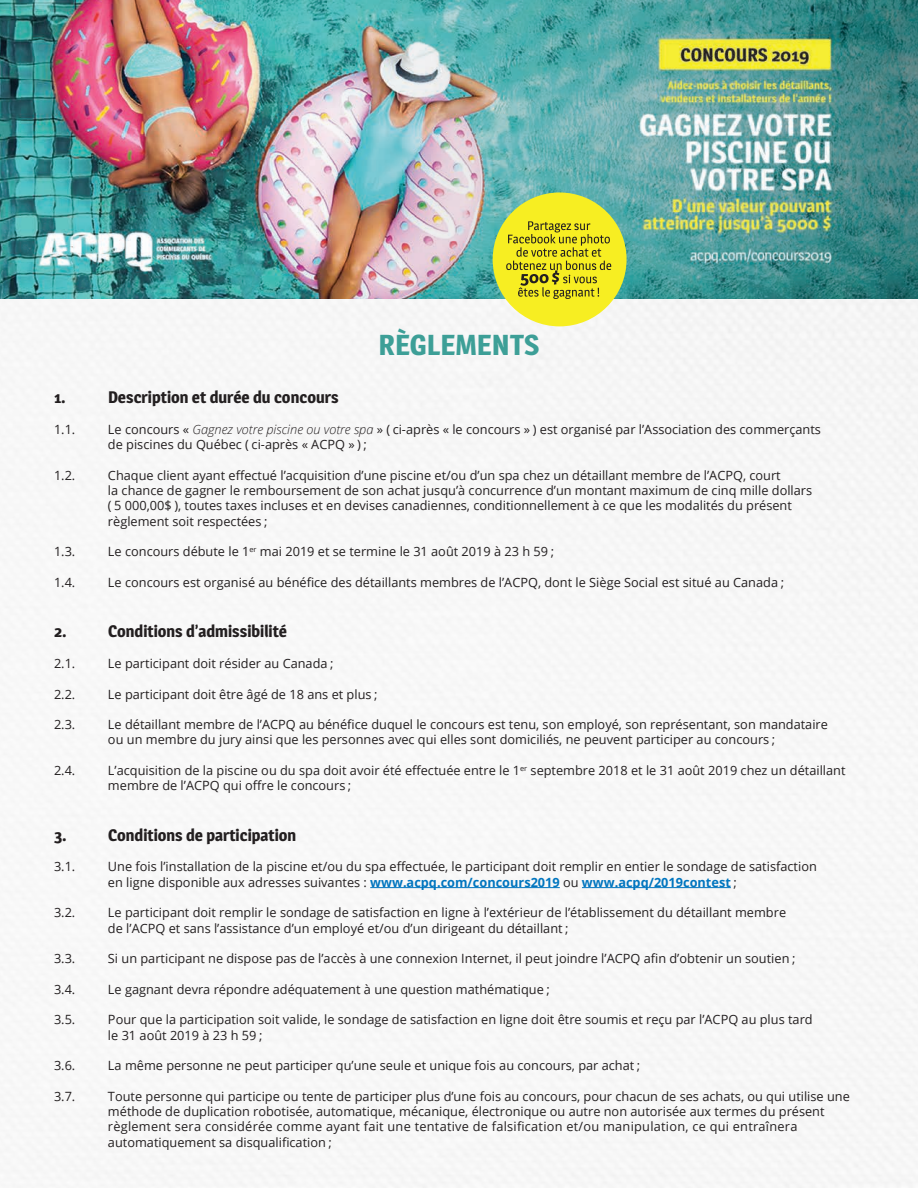
<style>
.page{position:relative;width:918px;height:1188px;background:#fff}
.page>*{position:absolute;margin:0;border:0;box-sizing:border-box;transform-origin:0 0}
.t1{font:700 28.5px "Magra";color:#3d9f97}
.t2{font:700 16.5px "Magra";color:#231f20}
.t3{font:12.75px/15.3px "Open Sans";color:#231f20}
.s1{font-weight:300;font-style:italic}
.s2{font-weight:700;color:#0075bf}
</style>
<div class="page">
<img style="left:0;top:298px;width:918px;height:890px">
<hr style="left:370px;top:887px;width:190px;height:1px;background:#0075bf">
<hr style="left:582px;top:887px;width:149px;height:1px;background:#0075bf">
<img style="left:0;top:0;width:918px;height:298px">
<div style="left:493px;top:192px;width:134px;height:134px;background:#f7ee22;border-radius:50%"></div>
<svg style="left:506px;top:221px;width:105px;height:78px"></svg>
<p class="t1" style="left:379px;top:327px;width:162px">RÈGLEMENTS</p>
<p class="t2" style="left:54px;top:387px;width:13px">1.</p>
<p class="t2" style="left:108px;top:387px;width:232px">Description et durée du concours</p>
<p class="t3" style="left:54px;top:421px;width:23px">1.1.</p>
<p class="t3" style="left:108px;top:421px;width:714px">Le concours « <span class="s1">Gagnez votre piscine ou votre spa</span> » ( ci-après « le concours » ) est organisé par l’Association des commerçants de piscines du Québec ( ci-après « ACPQ » ) ;</p>
<p class="t3" style="left:54px;top:467px;width:23px">1.2.</p>
<p class="t3" style="left:108px;top:467px;width:706px">Chaque client ayant effectué l’acquisition d’une piscine et/ou d’un spa chez un détaillant membre de l’ACPQ, court<br>la chance de gagner le remboursement de son achat jusqu’à concurrence d’un montant maximum de cinq mille dollars ( 5 000,00$ ), toutes taxes incluses et en devises canadiennes, conditionnellement à ce que les modalités du présent règlement soit respectées ;</p>
<p class="t3" style="left:54px;top:544px;width:23px">1.3.</p>
<p class="t3" style="left:108px;top:544px;width:448px">Le concours débute le 1<sup>er</sup> mai 2019 et se termine le 31 août 2019 à 23 h 59 ;</p>
<p class="t3" style="left:54px;top:574px;width:23px">1.4.</p>
<p class="t3" style="left:108px;top:574px;width:678px">Le concours est organisé au bénéfice des détaillants membres de l’ACPQ, dont le Siège Social est situé au Canada ;</p>
<p class="t2" style="left:54px;top:621px;width:14px">2.</p>
<p class="t2" style="left:108px;top:621px;width:181px">Conditions d’admissibilité</p>
<p class="t3" style="left:54px;top:655px;width:23px">2.1.</p>
<p class="t3" style="left:108px;top:655px;width:227px">Le participant doit résider au Canada ;</p>
<p class="t3" style="left:54px;top:686px;width:23px">2.2.</p>
<p class="t3" style="left:108px;top:686px;width:271px">Le participant doit être âgé de 18 ans et plus ;</p>
<p class="t3" style="left:54px;top:717px;width:23px">2.3.</p>
<p class="t3" style="left:108px;top:717px;width:722px">Le détaillant membre de l’ACPQ au bénéfice duquel le concours est tenu, son employé, son représentant, son mandataire ou un membre du jury ainsi que les personnes avec qui elles sont domiciliés, ne peuvent participer au concours ;</p>
<p class="t3" style="left:54px;top:762px;width:23px">2.4.</p>
<p class="t3" style="left:108px;top:762px;width:739px">L’acquisition de la piscine ou du spa doit avoir été effectuée entre le 1<sup>er</sup> septembre 2018 et le 31 août 2019 chez un détaillant membre de l’ACPQ qui offre le concours ;</p>
<p class="t2" style="left:54px;top:825px;width:14px">3.</p>
<p class="t2" style="left:108px;top:825px;width:190px">Conditions de participation</p>
<p class="t3" style="left:54px;top:859px;width:23px">3.1.</p>
<p class="t3" style="left:108px;top:859px;width:710px">Une fois l’installation de la piscine et/ou du spa effectuée, le participant doit remplir en entier le sondage de satisfaction en ligne disponible aux adresses suivantes : <span class="s2">www.acpq.com/concours2019</span> ou <span class="s2">www.acpq/2019contest</span> ;</p>
<p class="t3" style="left:54px;top:905px;width:23px">3.2.</p>
<p class="t3" style="left:108px;top:905px;width:680px">Le participant doit remplir le sondage de satisfaction en ligne à l’extérieur de l’établissement du détaillant membre de l’ACPQ et sans l’assistance d’un employé et/ou d’un dirigeant du détaillant ;</p>
<p class="t3" style="left:54px;top:951px;width:23px">3.3.</p>
<p class="t3" style="left:108px;top:951px;width:689px">Si un participant ne dispose pas de l’accès à une connexion Internet, il peut joindre l’ACPQ afin d’obtenir un soutien ;</p>
<p class="t3" style="left:54px;top:981px;width:23px">3.4.</p>
<p class="t3" style="left:108px;top:981px;width:443px">Le gagnant devra répondre adéquatement à une question mathématique ;</p>
<p class="t3" style="left:54px;top:1012px;width:23px">3.5.</p>
<p class="t3" style="left:108px;top:1012px;width:706px">Pour que la participation soit valide, le sondage de satisfaction en ligne doit être soumis et reçu par l’ACPQ au plus tard le 31 août 2019 à 23 h 59 ;</p>
<p class="t3" style="left:54px;top:1058px;width:23px">3.6.</p>
<p class="t3" style="left:108px;top:1058px;width:534px">La même personne ne peut participer qu’une seule et unique fois au concours, par achat ;</p>
<p class="t3" style="left:54px;top:1088px;width:23px">3.7.</p>
<p class="t3" style="left:108px;top:1088px;width:743px">Toute personne qui participe ou tente de participer plus d’une fois au concours, pour chacun de ses achats, ou qui utilise une méthode de duplication robotisée, automatique, mécanique, électronique ou autre non autorisée aux termes du présent règlement sera considérée comme ayant fait une tentative de falsification et/ou manipulation, ce qui entraînera automatiquement sa disqualification ;</p>
</div>
